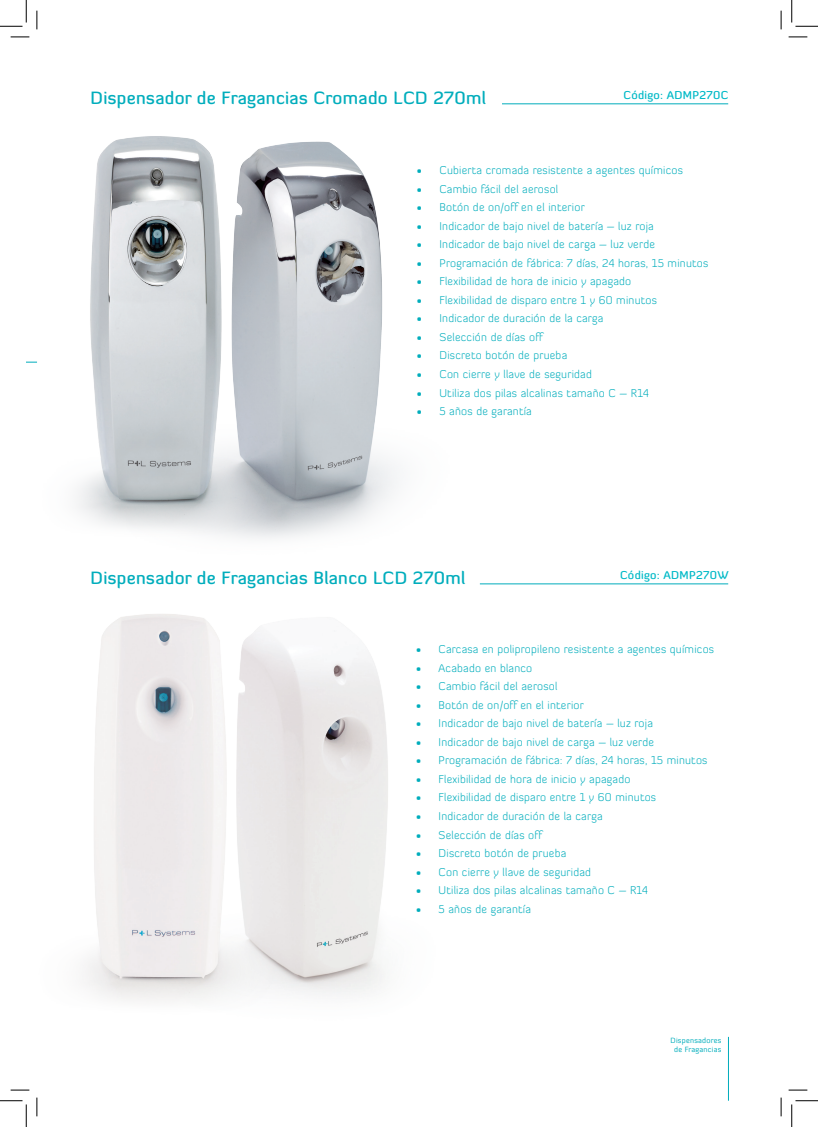
<style>
.page{position:relative;width:818px;height:1127px;background:#fff}
.page>*{position:absolute;margin:0;border:0;box-sizing:border-box;transform-origin:0 0}
.t1{font:500 17.5px "Diavlo";letter-spacing:.02em;color:#00adbc}
.t2{font:300 11.25px "Diavlo";letter-spacing:.02em;color:#00adbc}
.t3{font:500 11.25px "Diavlo";letter-spacing:.03em;color:#00b9c7}
.t4{font:7.5px/9px "Diavlo";letter-spacing:.03em;color:#00adbc;text-align:center}
</style>
<div class="page">
<hr style="left:728px;top:1036px;width:1px;height:64px;background:#00adbc">
<img style="left:300px;top:583px;width:204px;height:412px">
<img style="left:289px;top:141px;width:110px;height:395px">
<img style="left:85px;top:479px;width:215px;height:522px">
<hr style="left:502px;top:103px;width:226px;height:1px;background:#00adbc">
<hr style="left:480px;top:583px;width:248px;height:1px;background:#00adbc">
<img style="left:26px;top:136px;width:263px;height:402px">
<svg style="left:11px;top:36px;width:18px;height:2px"></svg>
<svg style="left:788px;top:36px;width:19px;height:2px"></svg>
<svg style="left:11px;top:1089px;width:18px;height:1px"></svg>
<svg style="left:788px;top:1089px;width:19px;height:1px"></svg>
<svg style="left:36px;top:11px;width:2px;height:18px"></svg>
<svg style="left:36px;top:1097px;width:2px;height:18px"></svg>
<svg style="left:780px;top:11px;width:2px;height:18px"></svg>
<svg style="left:780px;top:1097px;width:2px;height:18px"></svg>
<svg style="left:0;top:0;width:27px;height:27px"></svg>
<svg style="left:0;top:1100px;width:27px;height:26px"></svg>
<svg style="left:791px;top:0;width:27px;height:27px"></svg>
<svg style="left:791px;top:1100px;width:27px;height:26px"></svg>
<h1 class="t1" style="left:90px;top:86px;width:397px">Dispensador de Fragancias Cromado LCD 270ml</h1>
<p class="t3" style="left:623px;top:88px;width:106px">Código: ADMP270C</p>
<p class="t2" style="left:417px;top:163px;width:268px">• Cubierta cromada resistente a agentes químicos</p>
<p class="t2" style="left:417px;top:182px;width:143px">• Cambio fácil del aerosol</p>
<p class="t2" style="left:417px;top:200px;width:169px">• Botón de on/off en el interior</p>
<p class="t2" style="left:417px;top:219px;width:238px">• Indicador de bajo nivel de batería – luz roja</p>
<p class="t2" style="left:417px;top:237px;width:240px">• Indicador de bajo nivel de carga – luz verde</p>
<p class="t2" style="left:417px;top:256px;width:293px">• Programación de fábrica: 7 días, 24 horas, 15 minutos</p>
<p class="t2" style="left:417px;top:274px;width:216px">• Flexibilidad de hora de inicio y apagado</p>
<p class="t2" style="left:417px;top:293px;width:242px">• Flexibilidad de disparo entre 1 y 60 minutos</p>
<p class="t2" style="left:417px;top:311px;width:188px">• Indicador de duración de la carga</p>
<p class="t2" style="left:417px;top:330px;width:127px">• Selección de días off</p>
<p class="t2" style="left:417px;top:348px;width:152px">• Discreto botón de prueba</p>
<p class="t2" style="left:417px;top:367px;width:176px">• Con cierre y llave de seguridad</p>
<p class="t2" style="left:417px;top:385px;width:233px">• Utiliza dos pilas alcalinas tamaño C – R14</p>
<p class="t2" style="left:417px;top:404px;width:116px">• 5 años de garantía</p>
<h1 class="t1" style="left:90px;top:566px;width:376px">Dispensador de Fragancias Blanco LCD 270ml</h1>
<p class="t3" style="left:620px;top:567px;width:110px">Código: ADMP270W</p>
<p class="t2" style="left:416px;top:642px;width:300px">• Carcasa en polipropileno resistente a agentes químicos</p>
<p class="t2" style="left:416px;top:660px;width:118px">• Acabado en blanco</p>
<p class="t2" style="left:416px;top:679px;width:143px">• Cambio fácil del aerosol</p>
<p class="t2" style="left:416px;top:697px;width:169px">• Botón de on/off en el interior</p>
<p class="t2" style="left:416px;top:716px;width:238px">• Indicador de bajo nivel de batería – luz roja</p>
<p class="t2" style="left:416px;top:734px;width:240px">• Indicador de bajo nivel de carga – luz verde</p>
<p class="t2" style="left:416px;top:753px;width:293px">• Programación de fábrica: 7 días, 24 horas, 15 minutos</p>
<p class="t2" style="left:416px;top:771px;width:216px">• Flexibilidad de hora de inicio y apagado</p>
<p class="t2" style="left:416px;top:790px;width:242px">• Flexibilidad de disparo entre 1 y 60 minutos</p>
<p class="t2" style="left:416px;top:809px;width:188px">• Indicador de duración de la carga</p>
<p class="t2" style="left:416px;top:827px;width:127px">• Selección de días off</p>
<p class="t2" style="left:416px;top:846px;width:152px">• Discreto botón de prueba</p>
<p class="t2" style="left:416px;top:864px;width:176px">• Con cierre y llave de seguridad</p>
<p class="t2" style="left:416px;top:883px;width:233px">• Utiliza dos pilas alcalinas tamaño C – R14</p>
<p class="t2" style="left:416px;top:901px;width:116px">• 5 años de garantía</p>
<p class="t4" style="left:671px;top:1034px;width:52px">Dispensadores de Fragancias</p>
</div>
